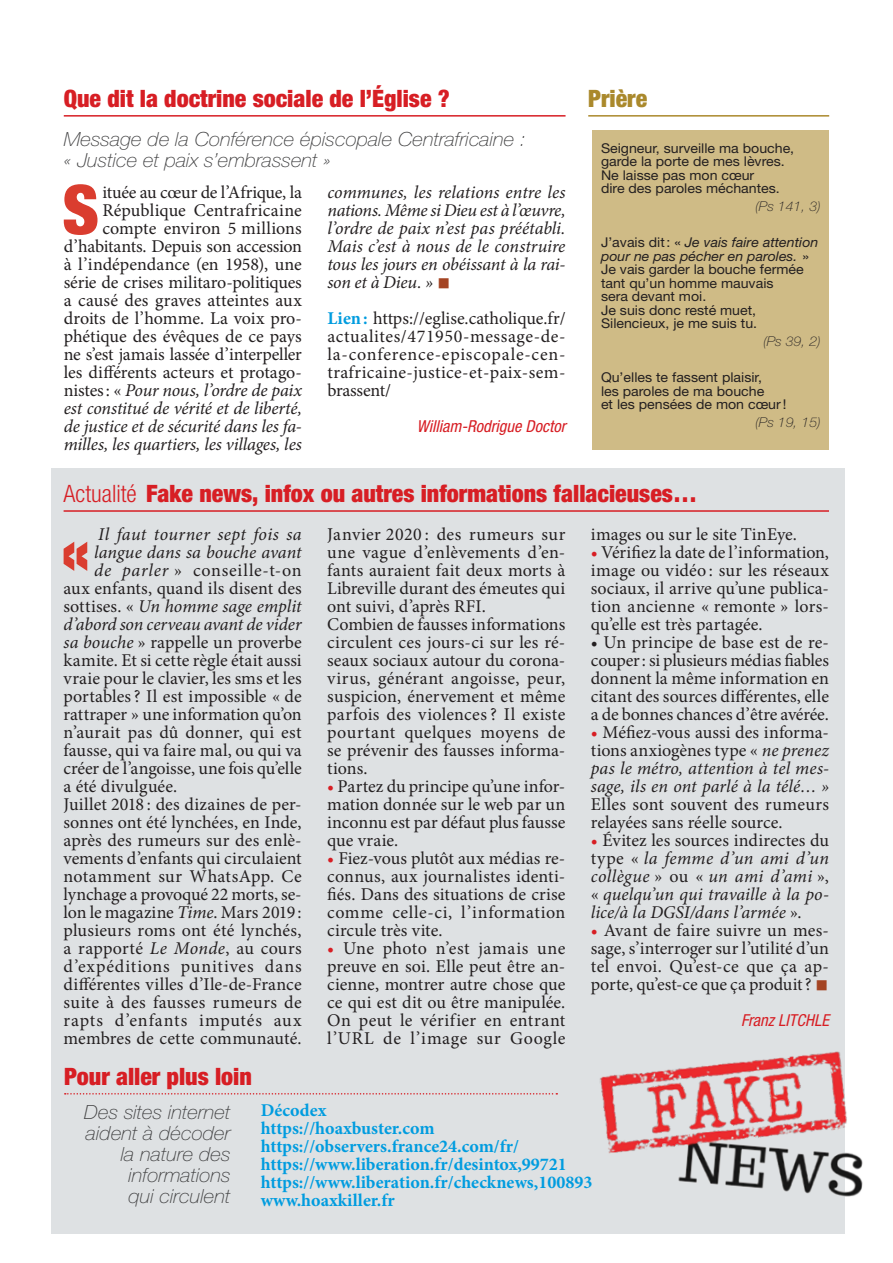
<style>
.page{position:relative;width:893px;height:1263px;background:#fff}
.page>*{position:absolute;margin:0;border:0;box-sizing:border-box;transform-origin:0 0}
.t1{font:900 condensed 68.4px "Helvetica Neue LT Std";color:#da3d2f}
.t2{font:900 condensed 24px "Helvetica Neue LT Std";color:#d71e24}
.t3{font:900 condensed 24px "Helvetica Neue LT Std";color:#aa892c}
.t4{font:italic 100 19.5px/21px "Helvetica Neue LT Std";color:#3e3e3f;scale:1.05 1}
.t5{font:18px/18px "Minion Pro";letter-spacing:.005em;color:#231f20;text-align:justify}
.t6{font:italic 18px/18px "Minion Pro";color:#231f20;text-align:justify}
.t7{font:700 18px/18px "Minion Pro";color:#009cdf}
.t8{font:18px "Minion Pro";letter-spacing:.045em;color:#231f20}
.t9{font:italic 18px "Minion Pro";letter-spacing:.02em;color:#231f20}
.t10{font:18px "Minion Pro";letter-spacing:.04em;color:#231f20}
.t11{font:italic condensed 16.5px "Helvetica Neue LT Std";color:#d71e24}
.t12{font:13.5px/13.5px "Helvetica Neue LT Std";color:#231f20;scale:1.05 1}
.t13{font:italic 100 13.5px "Helvetica Neue LT Std";color:#231f20;scale:1.05 1}
.s1{font-style:italic}
.s2{font-style:normal;font-size:34.5px;color:#a44423}
.s3{font-weight:700;color:#009cdf}
.s4{font-weight:300}
.s5{font-style:normal}
.s6{color:#d71e24}
.s7{font-style:normal;color:#d71e24}
.s8{font-size:34.5px;color:#a44423}
</style>
<div class="page">
<div style="left:51px;top:468px;width:793px;height:765px;background:#dee1e3"></div>
<hr style="left:64px;top:115px;width:502px;height:2px;background:#d71e24">
<hr style="left:588px;top:115px;width:241px;height:2px;background:#aa892c">
<hr style="left:64px;top:510px;width:765px;height:2px;background:#d71e24">
<div style="left:592px;top:130px;width:237px;height:320px;background:#cfbb86"></div>
<svg style="left:65px;top:1093px;width:492px;height:1px"></svg>
<img style="left:599px;top:1029px;width:264px;height:185px">
<h2 class="t2" style="left:64px;top:83px;width:388px">Que dit la doctrine sociale de l’Église ?</h2>
<p class="t4" style="left:64px;top:128px;width:442px">Message de la Conférence épiscopale Centrafricaine : « Justice et paix s’embrassent »</p>
<h1 class="t1" style="left:62px;top:168px;width:38px">S</h1>
<p class="t5" style="left:64px;top:183px;width:240px;text-align:right">ituée au cœur de l’Afrique, la République Centrafricaine compte environ 5 millions d’habitants. Depuis son accession à l’indépendance (en 1958), une série de crises militaro-politiques a causé des graves atteintes aux droits de l’homme. La voix pro&shy;phétique des évêques de ce pays ne s’est jamais lassée d’interpeller les différents acteurs et protago&shy;nistes: « <span class="s1">Pour nous, l’ordre de paix est constitué de vérité et de liberté, de justice et de sécurité dans les fa&shy;milles, les quartiers, les villages, les</span></p>
<p class="t6" style="left:327px;top:183px;width:240px">communes, les relations entre les nations. Même si Dieu est à l’œuvre, l’ordre de paix n’est pas préétabli.<br>Mais c’est à nous de le construire tous les jours en obéissant à la rai&shy;son et à Dieu. » <span class="s2">■</span></p>
<p class="t5" style="left:327px;top:309px;width:240px"><span class="s3">Lien:</span> https://eglise.catholique.fr/ actualites/471950-message-de&shy;la-conference-episcopale-cen&shy;trafricaine-justice-et-paix-sem&shy;brassent/</p>
<p class="t11" style="left:417px;top:417px;width:150px">William-Rodrigue Doctor</p>
<h2 class="t3" style="left:588px;top:83px;width:61px">Prière</h2>
<p class="t12" style="left:601px;top:141px;width:186px">Seigneur, surveille ma bouche, garde la porte de mes lèvres.<br>Ne laisse pas mon cœur<br>dire des paroles méchantes.</p>
<p class="t13" style="left:755px;top:199px;width:64px">(Ps 141, 3)</p>
<p class="t12" style="left:601px;top:236px;width:209px">J’avais dit: « <span class="s1">Je vais faire attention pour ne pas pécher en paroles.</span> »<br>Je vais garder la bouche fermée tant qu’un homme mauvais<br>sera devant moi.<br>Je suis donc resté muet,<br>Silencieux, je me suis tu.</p>
<p class="t13" style="left:763px;top:334px;width:56px">(Ps 39, 2)</p>
<p class="t12" style="left:601px;top:371px;width:178px">Qu’elles te fassent plaisir,<br>les paroles de ma bouche<br>et les pensées de mon cœur!</p>
<p class="t13" style="left:755px;top:415px;width:64px">(Ps 19, 15)</p>
<h2 class="t2" style="left:64px;top:478px;width:635px"><span class="s4">Actualité</span> Fake news, infox ou autres informations fallacieuses…</h2>
<h1 class="t1" style="left:60px;top:510px;width:32px">«</h1>
<p class="t9" style="left:98px;top:522px;width:205px">Il faut tourner sept fois sa</p>
<p class="t6" style="left:94px;top:543px;width:209px">langue dans sa bouche avant</p>
<p class="t10" style="left:94px;top:558px;width:209px"><span class="s1">de parler</span> » conseille-t-on</p>
<p class="t5" style="left:64px;top:579px;width:240px">aux enfants, quand ils disent des</p>
<p class="t6" style="left:64px;top:597px;width:240px"><span class="s5">sottises. «</span> Un homme sage emplit</p>
<p class="t6" style="left:64px;top:615px;width:240px">d’abord son cerveau avant de vider</p>
<p class="t5" style="left:64px;top:633px;width:240px"><span class="s1">sa bouche</span> » rappelle un proverbe</p>
<p class="t5" style="left:64px;top:651px;width:240px">kamite. Et si cette règle était aussi</p>
<p class="t5" style="left:64px;top:669px;width:240px">vraie pour le clavier, les sms et les</p>
<p class="t5" style="left:64px;top:687px;width:240px">portables? Il est impossible « de</p>
<p class="t5" style="left:64px;top:705px;width:240px">rattraper » une information qu’on</p>
<p class="t5" style="left:64px;top:723px;width:240px">n’aurait pas dû donner, qui est</p>
<p class="t5" style="left:64px;top:741px;width:240px">fausse, qui va faire mal, ou qui va</p>
<p class="t5" style="left:64px;top:759px;width:240px">créer de l’angoisse, une fois qu’elle</p>
<p class="t5" style="left:64px;top:777px;width:115px">a été divulguée.</p>
<p class="t5" style="left:64px;top:795px;width:240px">Juillet 2018 : des dizaines de per-</p>
<p class="t5" style="left:64px;top:813px;width:240px">sonnes ont été lynchées, en Inde,</p>
<p class="t5" style="left:64px;top:831px;width:240px">après des rumeurs sur des enlè-</p>
<p class="t5" style="left:64px;top:849px;width:240px">vements d’enfants qui circulaient</p>
<p class="t5" style="left:64px;top:867px;width:240px">notamment sur WhatsApp. Ce</p>
<p class="t5" style="left:64px;top:885px;width:240px">lynchage a provoqué 22 morts, se-</p>
<p class="t5" style="left:64px;top:903px;width:240px">lon le magazine <span class="s1">Time</span>. Mars 2019 :</p>
<p class="t5" style="left:64px;top:921px;width:240px">plusieurs roms ont été lynchés,</p>
<p class="t5" style="left:64px;top:939px;width:240px">a rapporté <span class="s1">Le Monde</span>, au cours</p>
<p class="t8" style="left:64px;top:954px;width:240px">d’expéditions punitives dans</p>
<p class="t5" style="left:64px;top:975px;width:240px">différentes villes d’Ile-de-France</p>
<p class="t5" style="left:64px;top:993px;width:240px">suite à des fausses rumeurs de</p>
<p class="t8" style="left:64px;top:1008px;width:240px">rapts d’enfants imputés aux</p>
<p class="t5" style="left:64px;top:1029px;width:240px">membres de cette communauté.</p>
<p class="t5" style="left:327px;top:525px;width:240px;text-align:left">Janvier 2020 : des rumeurs sur une vague d’enlèvements d’en&shy;fants auraient fait deux morts à<br>Libreville durant des émeutes qui ont suivi, d’après RFI.<br>Combien de fausses informations circulent ces jours-ci sur les ré&shy;seaux sociaux autour du corona&shy;virus, générant angoisse, peur, suspicion, énervement et même parfois des violences? Il existe pourtant quelques moyens de se prévenir des fausses informa&shy;tions.</p>
<p class="t5" style="left:327px;top:777px;width:240px"><span class="s6">•</span> Partez du principe qu’une infor&shy;mation donnée sur le web par un inconnu est par défaut plus fausse que vraie.</p>
<p class="t5" style="left:327px;top:849px;width:240px"><span class="s6">•</span> Fiez-vous plutôt aux médias re&shy;connus, aux journalistes identi&shy;fiés. Dans des situations de crise comme celle-ci, l’information circule très vite.</p>
<p class="t5" style="left:327px;top:939px;width:240px"><span class="s6">•</span> Une photo n’est jamais une preuve en soi. Elle peut être an&shy;cienne, montrer autre chose que ce qui est dit ou être manipulée.<br>On peut le vérifier en entrant l’URL de l’image sur Google</p>
<p class="t5" style="left:591px;top:525px;width:208px">images ou sur le site TinEye.</p>
<p class="t5" style="left:591px;top:543px;width:240px"><span class="s6">•</span> Vérifiez la date de l’information, image ou vidéo : sur les réseaux sociaux, il arrive qu’une publica&shy;tion ancienne « remonte » lors&shy;qu’elle est très partagée.</p>
<p class="t5" style="left:591px;top:633px;width:240px">• Un principe de base est de re&shy;couper: si plusieurs médias fiables donnent la même information en citant des sources différentes, elle a de bonnes chances d’être avérée.</p>
<p class="t6" style="left:591px;top:723px;width:240px"><span class="s7">•</span> <span class="s5">Méfiez-vous aussi des informa&shy;tions anxiogènes type «</span> ne prenez pas le métro, attention à tel mes&shy;sage, ils en ont parlé à la télé… »</p>
<p class="t5" style="left:591px;top:795px;width:240px">Elles sont souvent des rumeurs relayées sans réelle source.</p>
<p class="t6" style="left:591px;top:831px;width:240px"><span class="s7">•</span> <span class="s5">Évitez les sources indirectes du type «</span> la femme d’un ami d’un collègue <span class="s5">» ou «</span> un ami d’ami <span class="s5">», «</span> quelqu’un qui travaille à la po&shy;lice/à la DGSI/dans l’armée <span class="s5">».</span></p>
<p class="t5" style="left:591px;top:921px;width:240px"><span class="s6">•</span> Avant de faire suivre un mes&shy;sage, s’interroger sur l’utilité d’un tel envoi. Qu’est-ce que ça ap&shy;porte, qu’est-ce que ça produit? <span class="s8">■</span></p>
<p class="t11" style="left:741px;top:1011px;width:89px">Franz LITCHLE</p>
<h2 class="t2" style="left:64px;top:1061px;width:189px">Pour aller plus loin</h2>
<p class="t4" style="left:84px;top:1101px;width:141px;text-align:right">Des sites internet aident à décoder la nature des informations<br>qui circulent</p>
<p class="t7" style="left:261px;top:1101px;width:333px">Décodex<br>https://hoaxbuster.com https://observers.france24.com/fr/ https://www.liberation.fr/desintox,99721 https://www.liberation.fr/checknews,100893 www.hoaxkiller.fr</p>
</div>
